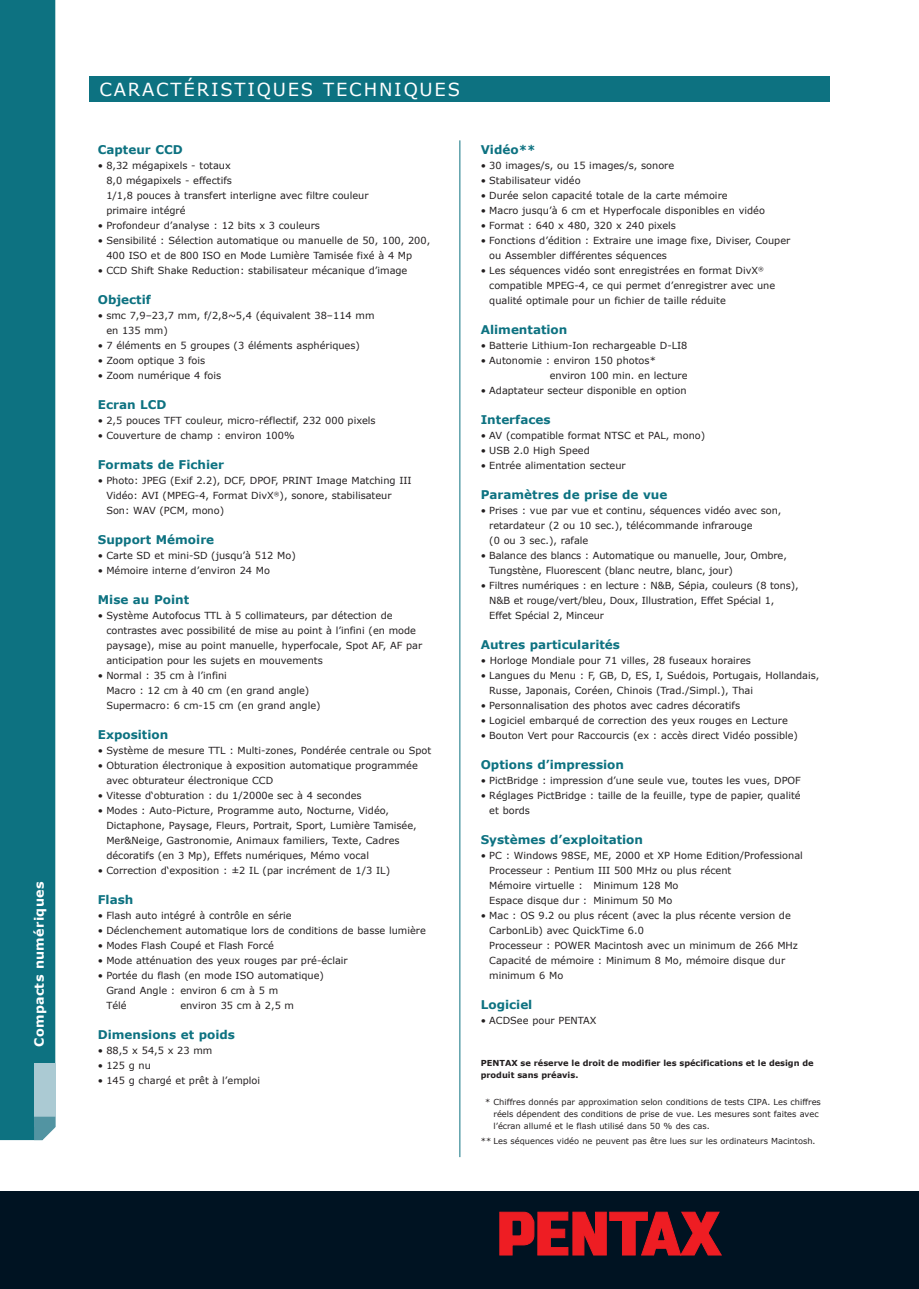
<style>
.page{position:relative;width:919px;height:1289px;background:#fff}
.page>*{position:absolute;margin:0;border:0;box-sizing:border-box;transform-origin:0 0}
.t1{font:18px "Verdana";letter-spacing:.1em;color:#fff}
.t2{font:700 12.75px "Verdana";letter-spacing:.025em;color:#fff}
.t3{font:700 12px "Verdana";color:#0d7281}
.t4{font:9.75px/15px "Verdana";color:#231f20}
.t5{font:8.25px/12px "Verdana";color:#231f20}
.t6{font:700 8.25px/12px "Verdana";color:#231f20}
</style>
<div class="page">
<div style="left:89px;top:77px;width:740px;height:25px;background:#0d7281"></div>
<hr style="left:459px;top:140px;width:1px;height:1017px;background:#0d7281">
<div style="left:0;top:1191px;width:918px;height:97px;background:#001322"></div>
<svg style="left:499px;top:1211px;width:222px;height:44px"></svg>
<div style="left:0;top:0;width:55px;height:1140px;background:#0d7281"></div>
<div style="left:34px;top:1062px;width:21px;height:64px;background:#abcad3"></div>
<svg style="left:34px;top:1116px;width:21px;height:24px"></svg>
<h2 class="t2" style="left:31px;top:1046px;width:167px;rotate:-90deg">Compacts numériques</h2>
<h1 class="t1" style="left:99px;top:78px;width:362px">CARACTÉRISTIQUES TECHNIQUES</h1>
<p class="t3" style="left:98px;top:142px;width:86px">Capteur CCD</p>
<p class="t4" style="left:106px;top:157px;width:264px;text-indent:-9px">• 8,32 mégapixels - totaux<br>8,0 mégapixels - effectifs<br>1/1,8 pouces à transfert interligne avec filtre couleur primaire intégré</p>
<p class="t4" style="left:98px;top:217px;width:224px">• Profondeur d’analyse : 12 bits x 3 couleurs</p>
<p class="t4" style="left:106px;top:232px;width:325px;text-indent:-9px">• Sensibilité : Sélection automatique ou manuelle de 50, 100, 200,<br>400 ISO et de 800 ISO en Mode Lumière Tamisée fixé à 4 Mp</p>
<p class="t4" style="left:98px;top:262px;width:311px">• CCD Shift Shake Reduction: stabilisateur mécanique d’image</p>
<p class="t3" style="left:98px;top:292px;width:55px">Objectif</p>
<p class="t4" style="left:106px;top:307px;width:270px;text-indent:-9px">• smc 7,9–23,7 mm, f/2,8~5,4 (équivalent 38–114 mm en 135 mm)</p>
<p class="t4" style="left:98px;top:337px;width:263px">• 7 éléments en 5 groupes (3 éléments asphériques)</p>
<p class="t4" style="left:98px;top:352px;width:109px">• Zoom optique 3 fois</p>
<p class="t4" style="left:98px;top:367px;width:125px">• Zoom numérique 4 fois</p>
<p class="t3" style="left:98px;top:397px;width:70px">Ecran LCD</p>
<p class="t4" style="left:98px;top:412px;width:279px">• 2,5 pouces TFT couleur, micro-réflectif, 232 000 pixels</p>
<p class="t4" style="left:98px;top:427px;width:198px">• Couverture de champ : environ 100%</p>
<p class="t3" style="left:98px;top:457px;width:128px">Formats de Fichier</p>
<p class="t4" style="left:106px;top:472px;width:307px;text-indent:-9px">• Photo: JPEG (Exif 2.2), DCF, DPOF, PRINT Image Matching III<br>Vidéo: AVI (MPEG-4, Format DivX<sup>®</sup>), sonore, stabilisateur<br>Son: WAV (PCM, mono)</p>
<p class="t3" style="left:98px;top:532px;width:118px">Support Mémoire</p>
<p class="t4" style="left:98px;top:547px;width:199px">• Carte SD et mini-SD (jusqu’à 512 Mo)</p>
<p class="t4" style="left:98px;top:562px;width:174px">• Mémoire interne d’environ 24 Mo</p>
<p class="t3" style="left:98px;top:592px;width:93px">Mise au Point</p>
<p class="t4" style="left:106px;top:607px;width:317px;text-indent:-9px">• Système Autofocus TTL à 5 collimateurs, par détection de contrastes avec possibilité de mise au point à l’infini (en mode paysage), mise au point manuelle, hyperfocale, Spot AF, AF par anticipation pour les sujets en mouvements</p>
<p class="t4" style="left:106px;top:667px;width:216px;text-indent:-9px">• Normal : 35 cm à l’infini<br>Macro : 12 cm à 40 cm (en grand angle)<br>Supermacro: 6 cm-15 cm (en grand angle)</p>
<p class="t3" style="left:98px;top:727px;width:72px">Exposition</p>
<p class="t4" style="left:98px;top:742px;width:335px">• Système de mesure TTL : Multi-zones, Pondérée centrale ou Spot</p>
<p class="t4" style="left:106px;top:757px;width:313px;text-indent:-9px">• Obturation électronique à exposition automatique programmée avec obturateur électronique CCD</p>
<p class="t4" style="left:98px;top:787px;width:265px">• Vitesse d‘obturation : du 1/2000e sec à 4 secondes</p>
<p class="t4" style="left:106px;top:802px;width:312px;text-indent:-9px">• Modes : Auto-Picture, Programme auto, Nocturne, Vidéo, Dictaphone, Paysage, Fleurs, Portrait, Sport, Lumière Tamisée, Mer&amp;Neige, Gastronomie, Animaux familiers, Texte, Cadres décoratifs (en 3 Mp), Effets numériques, Mémo vocal</p>
<p class="t4" style="left:98px;top:862px;width:294px">• Correction d‘exposition : ±2 IL (par incrément de 1/3 IL)</p>
<p class="t3" style="left:98px;top:892px;width:37px">Flash</p>
<p class="t4" style="left:98px;top:907px;width:195px">• Flash auto intégré à contrôle en série</p>
<p class="t4" style="left:98px;top:922px;width:329px">• Déclenchement automatique lors de conditions de basse lumière</p>
<p class="t4" style="left:98px;top:937px;width:177px">• Modes Flash Coupé et Flash Forcé</p>
<p class="t4" style="left:98px;top:952px;width:251px">• Mode atténuation des yeux rouges par pré-éclair</p>
<p class="t4" style="left:106px;top:967px;width:219px;text-indent:-9px">• Portée du flash (en mode ISO automatique)<br>Grand Angle : environ 6 cm à 5 m<br>Télé</p>
<p class="t4" style="left:180px;top:997px;width:115px">environ 35 cm à 2,5 m</p>
<p class="t3" style="left:98px;top:1027px;width:139px">Dimensions et poids</p>
<p class="t4" style="left:98px;top:1042px;width:116px">• 88,5 x 54,5 x 23 mm</p>
<p class="t4" style="left:98px;top:1057px;width:55px">• 125 g nu</p>
<p class="t4" style="left:98px;top:1072px;width:164px">• 145 g chargé et prêt à l’emploi</p>
<p class="t3" style="left:480px;top:142px;width:56px">Vidéo**</p>
<p class="t4" style="left:480px;top:157px;width:195px">• 30 images/s, ou 15 images/s, sonore</p>
<p class="t4" style="left:480px;top:172px;width:101px">• Stabilisateur vidéo</p>
<p class="t4" style="left:480px;top:187px;width:248px">• Durée selon capacité totale de la carte mémoire</p>
<p class="t4" style="left:480px;top:202px;width:286px">• Macro jusqu’à 6 cm et Hyperfocale disponibles en vidéo</p>
<p class="t4" style="left:480px;top:217px;width:197px">• Format : 640 x 480, 320 x 240 pixels</p>
<p class="t4" style="left:489px;top:232px;width:302px;text-indent:-9px">• Fonctions d’édition : Extraire une image fixe, Diviser, Couper ou Assembler différentes séquences</p>
<p class="t4" style="left:489px;top:262px;width:287px;text-indent:-9px">• Les séquences vidéo sont enregistrées en format DivX<sup>® </sup>compatible MPEG-4, ce qui permet d’enregistrer avec une qualité optimale pour un fichier de taille réduite</p>
<p class="t3" style="left:480px;top:322px;width:88px">Alimentation</p>
<p class="t4" style="left:480px;top:337px;width:208px">• Batterie Lithium-Ion rechargeable D-LI8</p>
<p class="t4" style="left:549px;top:352px;width:139px;text-indent:-69px">• Autonomie : environ 150 photos* environ 100 min. en lecture</p>
<p class="t4" style="left:480px;top:382px;width:207px">• Adaptateur secteur disponible en option</p>
<p class="t3" style="left:480px;top:412px;width:71px">Interfaces</p>
<p class="t4" style="left:480px;top:427px;width:226px">• AV (compatible format NTSC et PAL, mono)</p>
<p class="t4" style="left:480px;top:442px;width:110px">• USB 2.0 High Speed</p>
<p class="t4" style="left:480px;top:457px;width:146px">• Entrée alimentation secteur</p>
<p class="t3" style="left:480px;top:487px;width:188px">Paramètres de prise de vue</p>
<p class="t4" style="left:489px;top:502px;width:294px;text-indent:-9px">• Prises : vue par vue et continu, séquences vidéo avec son, retardateur (2 ou 10 sec.), télécommande infrarouge<br>(0 ou 3 sec.), rafale</p>
<p class="t4" style="left:489px;top:547px;width:299px;text-indent:-9px">• Balance des blancs : Automatique ou manuelle, Jour, Ombre,<br>Tungstène, Fluorescent (blanc neutre, blanc, jour)</p>
<p class="t4" style="left:489px;top:577px;width:311px;text-indent:-9px">• Filtres numériques : en lecture : N&amp;B, Sépia, couleurs (8 tons),<br>N&amp;B et rouge/vert/bleu, Doux, Illustration, Effet Spécial 1,<br>Effet Spécial 2, Minceur</p>
<p class="t3" style="left:480px;top:637px;width:141px">Autres particularités</p>
<p class="t4" style="left:480px;top:652px;width:272px">• Horloge Mondiale pour 71 villes, 28 fuseaux horaires</p>
<p class="t4" style="left:489px;top:667px;width:331px;text-indent:-9px">• Langues du Menu : F, GB, D, ES, I, Suédois, Portugais, Hollandais,<br>Russe, Japonais, Coréen, Chinois (Trad./Simpl.), Thai</p>
<p class="t4" style="left:480px;top:697px;width:261px">• Personnalisation des photos avec cadres décoratifs</p>
<p class="t4" style="left:480px;top:712px;width:309px">• Logiciel embarqué de correction des yeux rouges en Lecture</p>
<p class="t4" style="left:480px;top:727px;width:319px">• Bouton Vert pour Raccourcis (ex : accès direct Vidéo possible)</p>
<p class="t3" style="left:480px;top:757px;width:145px">Options d’impression</p>
<p class="t4" style="left:480px;top:772px;width:321px">• PictBridge : impression d’une seule vue, toutes les vues, DPOF</p>
<p class="t4" style="left:489px;top:787px;width:313px;text-indent:-9px">• Réglages PictBridge : taille de la feuille, type de papier, qualité et bords</p>
<p class="t3" style="left:480px;top:832px;width:164px">Systèmes d’exploitation</p>
<p class="t4" style="left:489px;top:847px;width:315px;text-indent:-9px">• PC : Windows 98SE, ME, 2000 et XP Home Edition/Professional Processeur : Pentium III 500 MHz ou plus récent<br>Mémoire virtuelle : Minimum 128 Mo<br>Espace disque dur : Minimum 50 Mo</p>
<p class="t4" style="left:489px;top:907px;width:310px;text-indent:-9px">• Mac : OS 9.2 ou plus récent (avec la plus récente version de CarbonLib) avec QuickTime 6.0<br>Processeur : POWER Macintosh avec un minimum de 266 MHz Capacité de mémoire : Minimum 8 Mo, mémoire disque dur minimum 6 Mo</p>
<p class="t3" style="left:480px;top:997px;width:53px">Logiciel</p>
<p class="t4" style="left:480px;top:1012px;width:117px">• ACDSee pour PENTAX</p>
<p class="t6" style="left:480px;top:1056px;width:334px">PENTAX se réserve le droit de modifier les spécifications et le design de produit sans préavis.</p>
<p class="t5" style="left:493px;top:1095px;width:329px;text-indent:-9px">* Chiffres donnés par approximation selon conditions de tests CIPA. Les chiffres réels dépendent des conditions de prise de vue. Les mesures sont faites avec l’écran allumé et le flash utilisé dans 50 % des cas.</p>
<p class="t5" style="left:480px;top:1134px;width:336px">** Les séquences vidéo ne peuvent pas être lues sur les ordinateurs Macintosh.</p>
</div>
